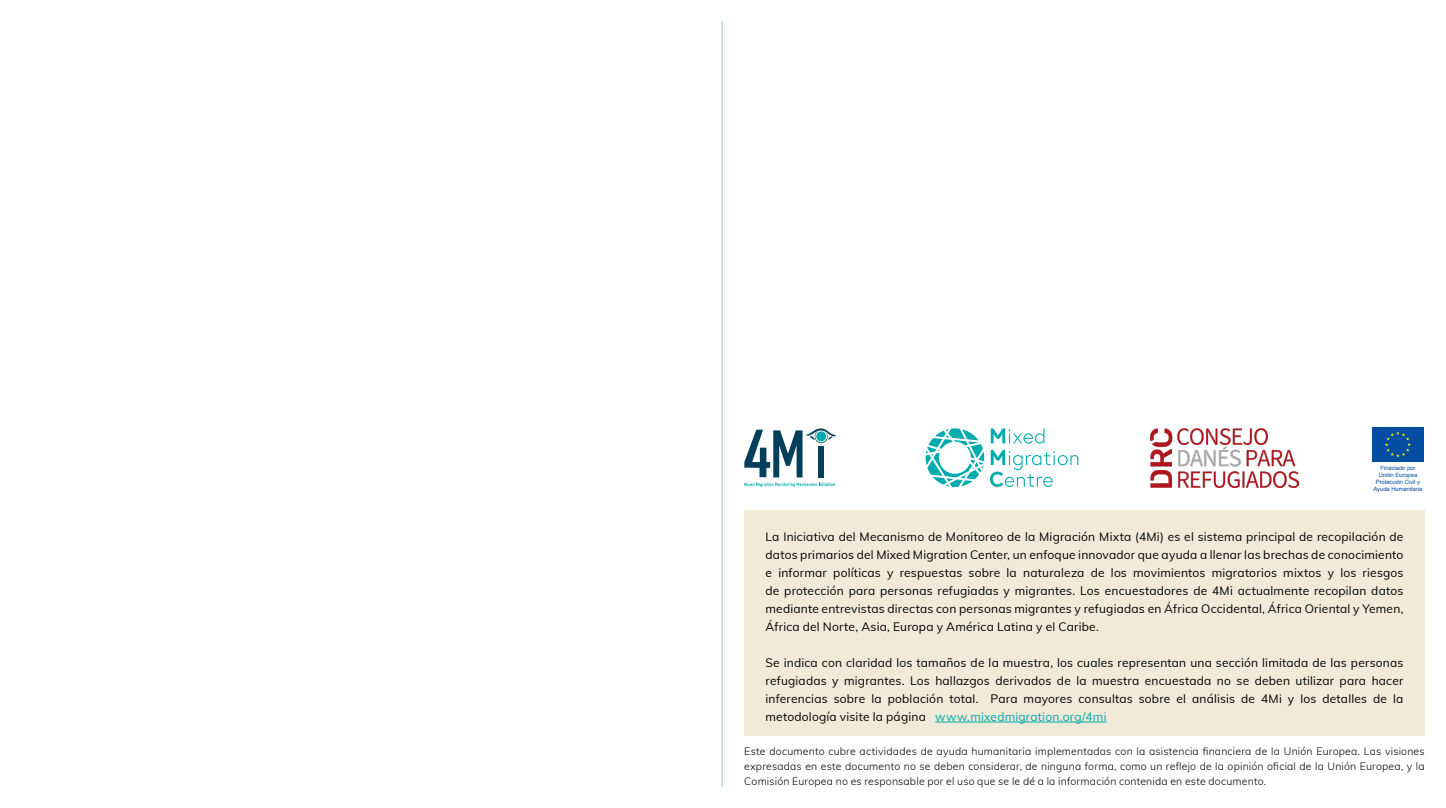
<style>
.page{position:relative;width:1446px;height:808px;background:#fff}
.page>*{position:absolute;margin:0;border:0;box-sizing:border-box;transform-origin:0 0}
.t1{font:12px/18px "Muli";letter-spacing:.015em;color:#000;text-align:justify}
.t2{font:300 10.5px/15px "Muli";letter-spacing:.02em;color:#000;text-align:justify}
.t3{font:5.85px/7.1px "Arial";letter-spacing:-.005em;color:#034ea2;text-align:center}
.s1{color:#00aaad}
</style>
<div class="page">
<div style="left:744px;top:510px;width:680px;height:226px;background:#f0ead8"></div>
<hr style="left:935px;top:722px;width:171px;height:1px;background:#00aaad">
<hr style="left:721px;top:21px;width:2px;height:766px;background:#afdfe4">
<svg style="left:925px;top:428px;width:59px;height:59px"></svg>
<svg style="left:991px;top:428px;width:53px;height:16px"></svg>
<svg style="left:990px;top:450px;width:88px;height:37px"></svg>
<img style="left:1150px;top:428px;width:149px;height:59px">
<svg style="left:744px;top:483px;width:91px;height:4px"></svg>
<svg style="left:744px;top:428px;width:92px;height:49px"></svg>
<div style="left:818px;top:446px;width:6px;height:31px;background:#033e5a"></div>
<svg style="left:1423px;top:427px;width:1px;height:35px"></svg>
<div style="left:1372px;top:427px;width:51px;height:35px;background:#034ea2"></div>
<svg style="left:1385px;top:431px;width:26px;height:26px"></svg>
<p class="t3" style="left:1373px;top:464px;width:51px">Finaciado por<br>Unión Europea<br>Protección Civil y<br>Ayuda Humanitaria</p>
<p class="t1" style="left:765px;top:527px;width:639px">La Iniciativa del Mecanismo de Monitoreo de la Migración Mixta (4Mi) es el sistema principal de recopilación de datos primarios del Mixed Migration Center, un enfoque innovador que ayuda a llenar las brechas de conocimiento e informar políticas y respuestas sobre la naturaleza de los movimientos migratorios mixtos y los riesgos de protección para personas refugiadas y migrantes. Los encuestadores de 4Mi actualmente recopilan datos mediante entrevistas directas con personas migrantes y refugiadas en África Occidental, África Oriental y Yemen, África del Norte, Asia, Europa y América Latina y el Caribe.</p>
<p class="t1" style="left:765px;top:653px;width:639px">Se indica con claridad los tamaños de la muestra, los cuales representan una sección limitada de las personas refugiadas y migrantes. Los hallazgos derivados de la muestra encuestada no se deben utilizar para hacer inferencias sobre la población total. Para mayores consultas sobre el análisis de 4Mi y los detalles de la metodología visite la página <span class="s1">www.mixedmigration.org/4mi</span></p>
<p class="t2" style="left:744px;top:743px;width:682px">Este documento cubre actividades de ayuda humanitaria implementadas con la asistencia financiera de la Unión Europea. Las visiones expresadas en este documento no se deben considerar, de ninguna forma, como un reflejo de la opinión oficial de la Unión Europea, y la Comisión Europea no es responsable por el uso que se le dé a la información contenida en este documento.</p>
</div>
